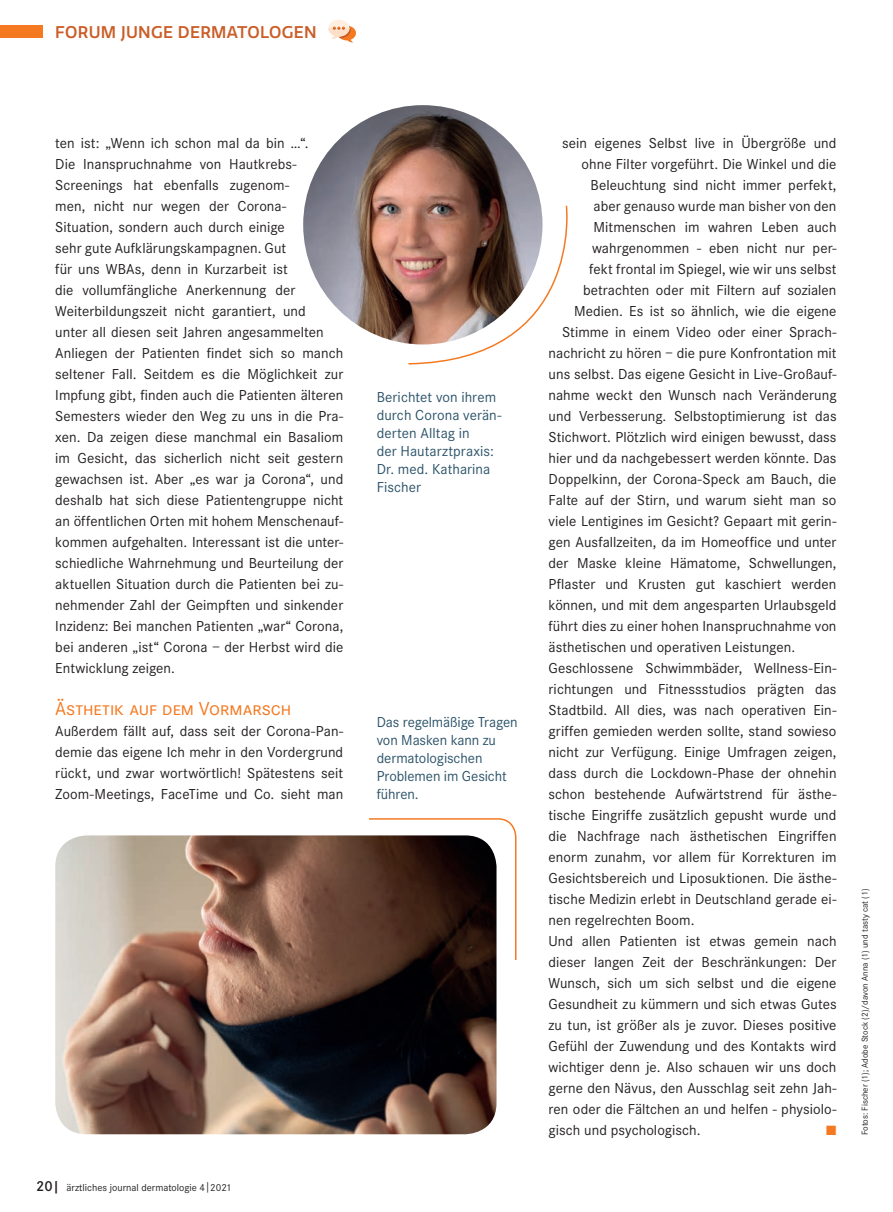
<style>
.page{position:relative;width:893px;height:1212px;background:#fff}
.page>*{position:absolute;margin:0;border:0;box-sizing:border-box;transform-origin:0 0}
.Zwischen-Headline{font:19.5px "Corporate SSC";letter-spacing:-.005em;color:#f47921}
.Rubrik{font:500 16.5px "Quatro";letter-spacing:.02em;color:#cb5d27}
.Fließtext{font:15px/21px "Corporate S";letter-spacing:.005em;color:#231f20;text-align:justify}
.Fließtext-2{font:15px/18px "Corporate S";color:#2c5369}
.Fließtext-3{font:13.5px "Zapf Dingbats ITC";color:#f47921}
.Pagina{font:10.5px "Corporate S";color:#231f20}
.t1{font:9px "Corporate S";color:#231f20}
.s1{font-weight:600;font-size:15px}
</style>
<div class="page">
<div style="left:0;top:25px;width:43px;height:13px;background:#f47921"></div>
<svg style="left:328px;top:20px;width:28px;height:23px"></svg>
<div style="left:346px;top:818px;width:170px;height:165px;border:2px solid #f47921;border-radius:18px"></div>
<div style="left:322px;top:799px;width:47px;height:189px;background:#fff"></div>
<div style="left:332px;top:960px;width:189px;height:47px;background:#fff"></div>
<img style="left:55px;top:835px;width:441px;height:299px">
<img style="left:303px;top:105px;width:239px;height:239px;border-radius:120px">
<img style="left:407px;top:204px;width:161px;height:161px">
<p class="Rubrik" style="left:55px;top:22px;width:263px">FORUM JUNGE DERMATOLOGEN</p>
<p class="Fließtext" style="left:55px;top:133px;width:290px;text-align:left">ten ist: „Wenn ich schon mal da bin …“.<br>Die Inanspruchnahme von Hautkrebs-Screenings hat ebenfalls zugenom-<br>men, nicht nur wegen der Corona-Situation, sondern auch durch einige<br>sehr gute Aufklärungskampagnen. Gut<br>für uns WBAs, denn in Kurzarbeit ist<br>die vollumfängliche Anerkennung der Weiterbildungszeit nicht garantiert, und<br>unter all diesen seit Jahren angesammelten Anliegen der Patienten findet sich so manch seltener Fall. Seitdem es die Möglichkeit zur Impfung gibt, finden auch die Patienten älteren Semesters wieder den Weg zu uns in die Pra&shy;xen. Da zeigen diese manchmal ein Basaliom im Gesicht, das sicherlich nicht seit gestern gewachsen ist. Aber „es war ja Corona“, und deshalb hat sich diese Patientengruppe nicht an öffentlichen Orten mit hohem Menschenauf&shy;kommen aufgehalten. Interessant ist die unter&shy;schiedliche Wahrnehmung und Beurteilung der aktuellen Situation durch die Patienten bei zu&shy;nehmender Zahl der Geimpften und sinkender Inzidenz: Bei manchen Patienten „war“ Corona, bei anderen „ist“ Corona – der Herbst wird die Entwicklung zeigen.</p>
<p class="Zwischen-Headline" style="left:55px;top:698px;width:238px">Ästhetik auf dem Vormarsch</p>
<p class="Fließtext" style="left:55px;top:721px;width:290px">Außerdem fällt auf, dass seit der Corona-Pan&shy;demie das eigene Ich mehr in den Vordergrund rückt, und zwar wortwörtlich! Spätestens seit Zoom-Meetings, FaceTime und Co. sieht man</p>
<p class="Pagina" style="left:36px;top:1182px;width:197px"><span class="s1">20|</span> ärztliches journal dermatologie 4|2021</p>
<p class="Fließtext-2" style="left:377px;top:388px;width:126px">Berichtet von ihrem durch Corona verän&shy;derten Alltag in</p>
<p class="Fließtext-2" style="left:377px;top:442px;width:119px">der Hautarztpraxis:</p>
<p class="Fließtext-2" style="left:377px;top:460px;width:115px">Dr. med. Katharina</p>
<p class="Fließtext-2" style="left:377px;top:478px;width:46px">Fischer</p>
<p class="Fließtext-2" style="left:377px;top:713px;width:142px">Das regelmäßige Tragen von Masken kann zu dermatologischen<br>Problemen im Gesicht führen.</p>
<p class="Fließtext" style="left:562px;top:133px;width:276px">sein eigenes Selbst live in Übergröße und</p>
<p class="Fließtext" style="left:582px;top:154px;width:256px">ohne Filter vorgeführt. Die Winkel und die</p>
<p class="Fließtext" style="left:591px;top:175px;width:247px">Beleuchtung sind nicht immer perfekt,</p>
<p class="Fließtext" style="left:594px;top:196px;width:244px">aber genauso wurde man bisher von den</p>
<p class="Fließtext" style="left:594px;top:217px;width:244px">Mitmenschen im wahren Leben auch</p>
<p class="Fließtext" style="left:592px;top:238px;width:246px">wahrgenommen - eben nicht nur per-</p>
<p class="Fließtext" style="left:589px;top:259px;width:249px">fekt frontal im Spiegel, wie wir uns selbst</p>
<p class="Fließtext" style="left:583px;top:280px;width:255px">betrachten oder mit Filtern auf sozialen</p>
<p class="Fließtext" style="left:574px;top:301px;width:264px">Medien. Es ist so ähnlich, wie die eigene</p>
<p class="Fließtext" style="left:562px;top:322px;width:276px">Stimme in einem Video oder einer Sprach-</p>
<p class="Fließtext" style="left:549px;top:343px;width:290px">nachricht zu hören – die pure Konfrontation mit</p>
<p class="Fließtext" style="left:549px;top:364px;width:289px">uns selbst. Das eigene Gesicht in Live-Großauf-</p>
<p class="Fließtext" style="left:549px;top:385px;width:289px">nahme weckt den Wunsch nach Veränderung</p>
<p class="Fließtext" style="left:549px;top:406px;width:290px">und Verbesserung. Selbstoptimierung ist das</p>
<p class="Fließtext" style="left:549px;top:427px;width:289px">Stichwort. Plötzlich wird einigen bewusst, dass</p>
<p class="Fließtext" style="left:549px;top:448px;width:289px">hier und da nachgebessert werden könnte. Das</p>
<p class="Fließtext" style="left:549px;top:469px;width:289px">Doppelkinn, der Corona-Speck am Bauch, die</p>
<p class="Fließtext" style="left:549px;top:490px;width:289px">Falte auf der Stirn, und warum sieht man so</p>
<p class="Fließtext" style="left:549px;top:511px;width:289px">viele Lentigines im Gesicht? Gepaart mit gerin-</p>
<p class="Fließtext" style="left:549px;top:532px;width:289px">gen Ausfallzeiten, da im Homeoffice und unter</p>
<p class="Fließtext" style="left:549px;top:553px;width:289px">der Maske kleine Hämatome, Schwellungen,</p>
<p class="Fließtext" style="left:549px;top:574px;width:289px">Pflaster und Krusten gut kaschiert werden</p>
<p class="Fließtext" style="left:549px;top:595px;width:289px">können, und mit dem angesparten Urlaubsgeld</p>
<p class="Fließtext" style="left:549px;top:616px;width:289px">führt dies zu einer hohen Inanspruchnahme von</p>
<p class="Fließtext" style="left:549px;top:637px;width:248px">ästhetischen und operativen Leistungen.</p>
<p class="Fließtext" style="left:549px;top:658px;width:290px">Geschlossene Schwimmbäder, Wellness-Ein&shy;richtungen und Fitnessstudios prägten das Stadtbild. All dies, was nach operativen Ein&shy;griffen gemieden werden sollte, stand sowieso nicht zur Verfügung. Einige Umfragen zeigen, dass durch die Lockdown-Phase der ohnehin schon bestehende Aufwärtstrend für ästhe&shy;tische Eingriffe zusätzlich gepusht wurde und die Nachfrage nach ästhetischen Eingriffen enorm zunahm, vor allem für Korrekturen im Gesichtsbereich und Liposuktionen. Die ästhe&shy;tische Medizin erlebt in Deutschland gerade ei&shy;nen regelrechten Boom.</p>
<p class="Fließtext" style="left:549px;top:931px;width:290px">Und allen Patienten ist etwas gemein nach dieser langen Zeit der Beschränkungen: Der Wunsch, sich um sich selbst und die eigene Gesundheit zu kümmern und sich etwas Gutes zu tun, ist größer als je zuvor. Dieses positive Gefühl der Zuwendung und des Kontakts wird wichtiger denn je. Also schauen wir uns doch gerne den Nävus, den Ausschlag seit zehn Jah&shy;ren oder die Fältchen an und helfen - physiolo&shy;gisch und psychologisch.</p>
<p class="Fließtext-3" style="left:826px;top:1124px;width:12px">■</p>
<p class="t1" style="left:860px;top:1135px;width:248px;rotate:-90deg">Fotos: Fischer (1); Adobe Stock (2)/davon Anna (1) und tasty cat (1)</p>
</div>
